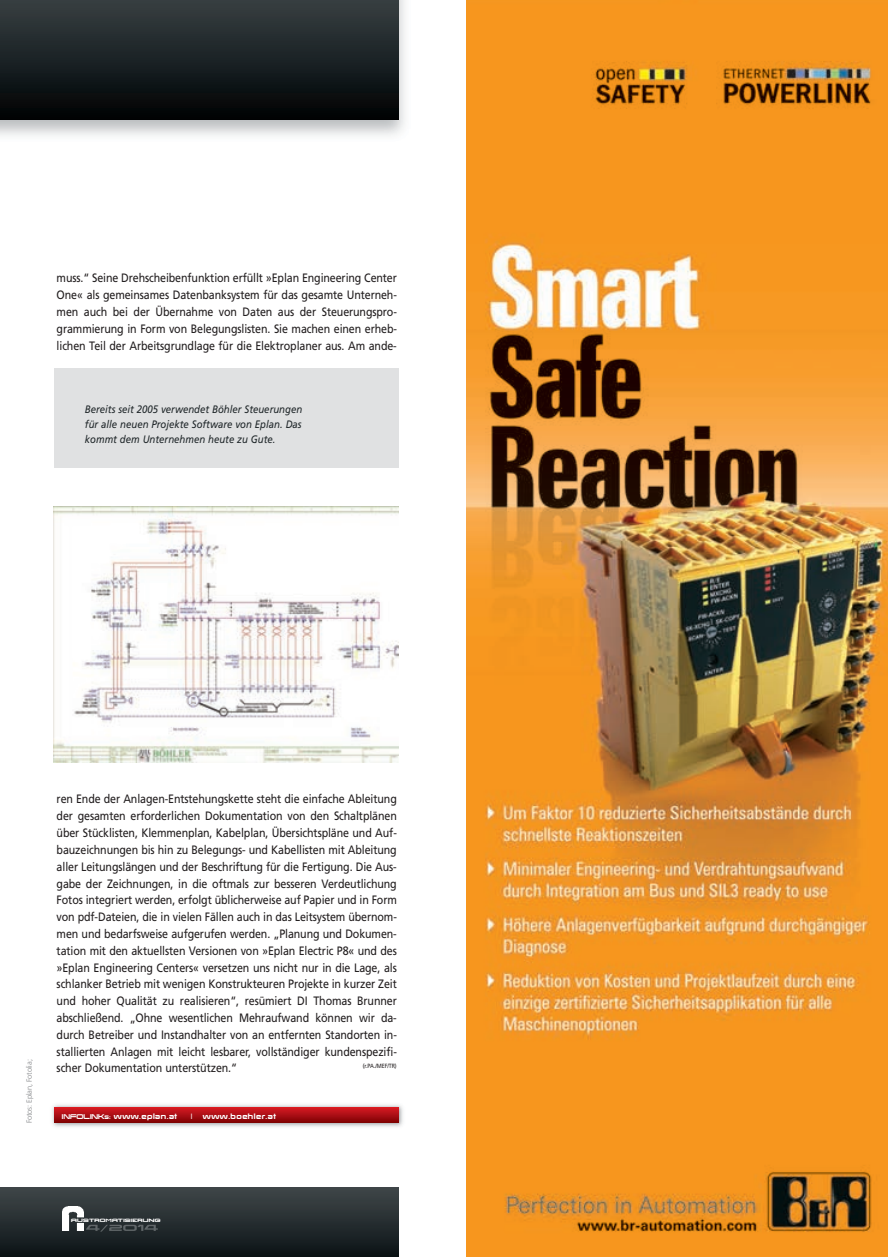
<style>
.page{position:relative;width:888px;height:1257px;background:#fff}
.page>*{position:absolute;margin:0;border:0;box-sizing:border-box;transform-origin:0 0}
.t1{font:12.15px/16.8px "Frutiger";letter-spacing:-.01em;color:#231f20;text-align:justify;scale:.88 1}
.t2{font:italic 10.8px/15px "Frutiger";color:#1f2629;text-align:justify;scale:.89 1}
.t3{font:300 7.5px "Frutiger";letter-spacing:-.015em;color:#808285}
.t4{font:6.75px "Korataki";letter-spacing:.075em;color:#fff;scale:.9 1}
.t5{font:6.75px "Korataki";letter-spacing:.075em;color:#fff;scale:.5 1}
.t6{font:6.15px "Frutiger";letter-spacing:-.01em;color:#231f20;scale:.88 1}
.t7{font:4.05px "BOL Dfinger";letter-spacing:.045em;color:#fff;scale:1.26 1}
.s1{font-size:6px}
</style>
<div class="page">
<div style="left:0;top:1187px;width:398px;height:69px;background:linear-gradient(to bottom,#40484a,#0c1417)"></div>
<img style="left:0;top:0;width:405px;height:136px">
<div style="left:0;top:0;width:398px;height:120px;background:linear-gradient(to bottom,#374043,#000304)"></div>
<img style="left:62px;top:1206px;width:21px;height:24px">
<img style="left:86px;top:1224px;width:72px;height:7px">
<img style="left:466px;top:0;width:421px;height:1256px">
<img style="left:54px;top:506px;width:344px;height:256px">
<div style="left:54px;top:368px;width:344px;height:99px;background:#e0e1e2"></div>
<img style="left:52px;top:1104px;width:351px;height:23px">
<svg style="left:54px;top:1107px;width:344px;height:15px;background:#ae0e14"></svg>
<p class="t1" style="left:57px;top:271px;width:388px">muss.“ Seine Drehscheibenfunktion erfüllt »Eplan Engineering Center One« als gemeinsames Datenbanksystem für das gesamte Unterneh&shy;men auch bei der Übernahme von Daten aus der Steuerungspro&shy;grammierung in Form von Belegungslisten. Sie machen einen erheb&shy;lichen Teil der Arbeitsgrundlage für die Elektroplaner aus. Am ande-</p>
<p class="t2" style="left:85px;top:402px;width:245px">Bereits seit 2005 verwendet Böhler Steuerungen für alle neuen Projekte Software von Eplan. Das kommt dem Unternehmen heute zu Gute.</p>
<p class="t3" style="left:26px;top:1123px;width:66px;rotate:-90deg">Fotos: Eplan, Fotolia;</p>
<p class="t1" style="left:57px;top:791px;width:388px">ren Ende der Anlagen-Entstehungskette steht die einfache Ableitung der gesamten erforderlichen Dokumentation von den Schaltplänen über Stücklisten, Klemmenplan, Kabelplan, Übersichtspläne und Auf&shy;bauzeichnungen bis hin zu Belegungs- und Kabellisten mit Ableitung aller Leitungslängen und der Beschriftung für die Fertigung. Die Aus&shy;gabe der Zeichnungen, in die oftmals zur besseren Verdeutlichung Fotos integriert werden, erfolgt üblicherweise auf Papier und in Form von pdf-Dateien, die in vielen Fällen auch in das Leitsystem übernom&shy;men und bedarfsweise aufgerufen werden. „Planung und Dokumen&shy;tation mit den aktuellsten Versionen von »Eplan Electric P8« und des »Eplan Engineering Centers« versetzen uns nicht nur in die Lage, als schlanker Betrieb mit wenigen Konstrukteuren Projekte in kurzer Zeit und hoher Qualität zu realisieren“, resümiert DI Thomas Brunner abschließend. „Ohne wesentlichen Mehraufwand können wir da&shy;durch Betreiber und Instandhalter von an entfernten Standorten in&shy;stallierten Anlagen mit leicht lesbarer, vollständiger kundenspezifi&shy;scher Dokumentation unterstützen.“</p>
<p class="t6" style="left:362px;top:1063px;width:40px">(r.PA./MEF/TR)</p>
<p class="t4" style="left:62px;top:1113px;width:129px"><span class="s1">INFOLINKs:</span> www.eplan.at</p>
<p class="t5" style="left:191px;top:1113px;width:3px">I</p>
<p class="t4" style="left:203px;top:1113px;width:83px">www.boehler.at</p>
<p class="t7" style="left:71px;top:1218px;width:72px">AUSTROMATISIERUNG</p>
</div>
